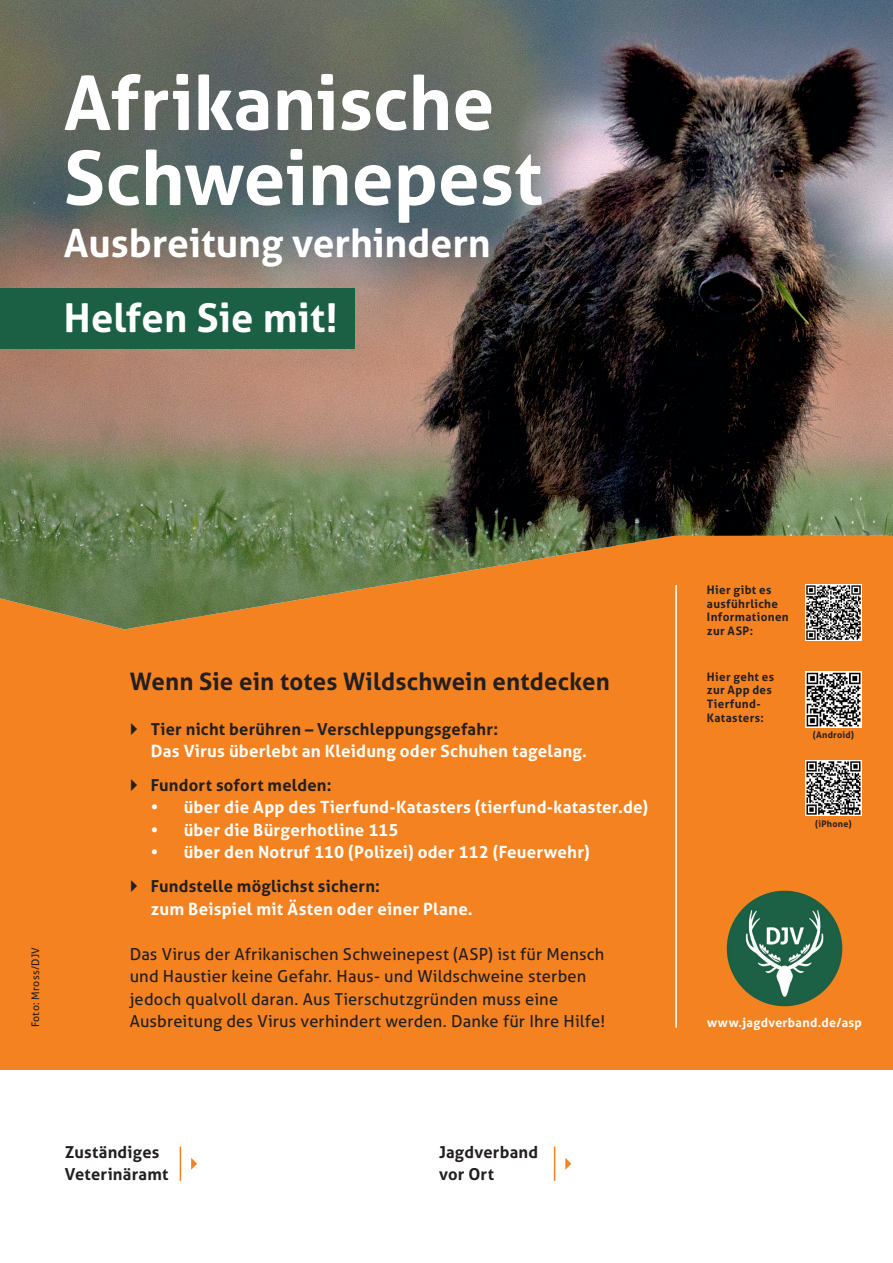
<style>
.page{position:relative;width:893px;height:1263px;background:#fff}
.page>*{position:absolute;margin:0;border:0;box-sizing:border-box;transform-origin:0 0}
.t1{font:700 75px/75px "Aller";letter-spacing:-.005em;color:#fff}
.t2{font:700 39.75px "Aller";color:#fff}
.t3{font:700 39px "Aller";color:#fff}
.t4{font:700 24px "Aller";letter-spacing:.005em;color:#231f20}
.t5{font:700 16.8px "Aller";letter-spacing:.01em;color:#fff}
.t6{font:16.5px/22.5px "Aller";letter-spacing:.01em;color:#231f20}
.t7{font:700 16.5px/22.5px "Aller";letter-spacing:.015em;color:#231f20}
.t8{font:700 12.45px "Aller";letter-spacing:.025em;color:#fff}
.t9{font:700 11.7px/13.8px "Aller";letter-spacing:.03em;color:#231f20}
.t10{font:10.5px "Aller";letter-spacing:.03em;color:#231f20}
.t11{font:700 9px "Aller";letter-spacing:.025em;color:#231f20}
</style>
<div class="page">
<div style="left:0;top:510px;width:893px;height:559px;background:#f58220"></div>
<img style="left:0;top:0;width:893px;height:629px">
<hr style="left:180px;top:1146px;width:1px;height:35px;background:#f58220">
<svg style="left:191px;top:1158px;width:6px;height:12px"></svg>
<hr style="left:554px;top:1146px;width:1px;height:35px;background:#f58220">
<svg style="left:565px;top:1158px;width:6px;height:12px"></svg>
<div style="left:0;top:288px;width:354px;height:61px;background:#1b6045"></div>
<hr style="left:675px;top:585px;width:2px;height:443px;background:#fff">
<img style="left:727px;top:891px;width:115px;height:114px;border-radius:57px">
<img style="left:806px;top:672px;width:55px;height:55px">
<img style="left:806px;top:760px;width:55px;height:55px">
<img style="left:806px;top:585px;width:55px;height:55px">
<h1 class="t1" style="left:64px;top:65px;width:480px">Afrikanische<br>Schweinepest</h1>
<h3 class="t3" style="left:64px;top:219px;width:428px">Ausbreitung verhindern</h3>
<h2 class="t2" style="left:64px;top:294px;width:275px">Helfen Sie mit!</h2>
<p class="t10" style="left:29px;top:1027px;width:82px;rotate:-90deg">Foto: Mross/DJV</p>
<h3 class="t4" style="left:130px;top:666px;width:482px">Wenn Sie ein totes Wildschwein entdecken</h3>
<p class="t7" style="left:151px;top:717px;width:349px">Tier nicht berühren – Verschleppungsgefahr:</p>
<p class="t5" style="left:151px;top:741px;width:438px">Das Virus überlebt an Kleidung oder Schuhen tagelang.</p>
<p class="t7" style="left:151px;top:774px;width:182px">Fundort sofort melden:</p>
<p class="t5" style="left:151px;top:797px;width:499px">• über die App des Tierfund-Katasters (tierfund-kataster.de)</p>
<p class="t5" style="left:151px;top:819px;width:249px">• über die Bürgerhotline 115</p>
<p class="t5" style="left:151px;top:842px;width:440px">• über den Notruf 110 (Polizei) oder 112 (Feuerwehr)</p>
<p class="t7" style="left:151px;top:875px;width:231px">Fundstelle möglichst sichern:</p>
<p class="t5" style="left:151px;top:898px;width:323px">zum Beispiel mit Ästen oder einer Plane.</p>
<p class="t6" style="left:130px;top:942px;width:477px">Das Virus der Afrikanischen Schweinepest (ASP) ist für Mensch und Haustier keine Gefahr. Haus- und Wildschweine sterben jedoch qualvoll daran. Aus Tierschutzgründen muss eine Ausbreitung des Virus verhindert werden. Danke für Ihre Hilfe!</p>
<p class="t7" style="left:65px;top:1140px;width:105px">Zuständiges<br>Veterinäramt</p>
<p class="t7" style="left:439px;top:1140px;width:101px">Jagdverband vor Ort</p>
<p class="t9" style="left:707px;top:582px;width:83px">Hier gibt es ausführliche<br>Informationen zur ASP:</p>
<p class="t9" style="left:707px;top:669px;width:69px">Hier geht es zur App des<br>Tierfund-<br>Katasters:</p>
<p class="t11" style="left:813px;top:729px;width:43px">(Android)</p>
<p class="t11" style="left:815px;top:818px;width:38px">(iPhone)</p>
<p class="t8" style="left:707px;top:1015px;width:156px">www.jagdverband.de/asp</p>
</div>
